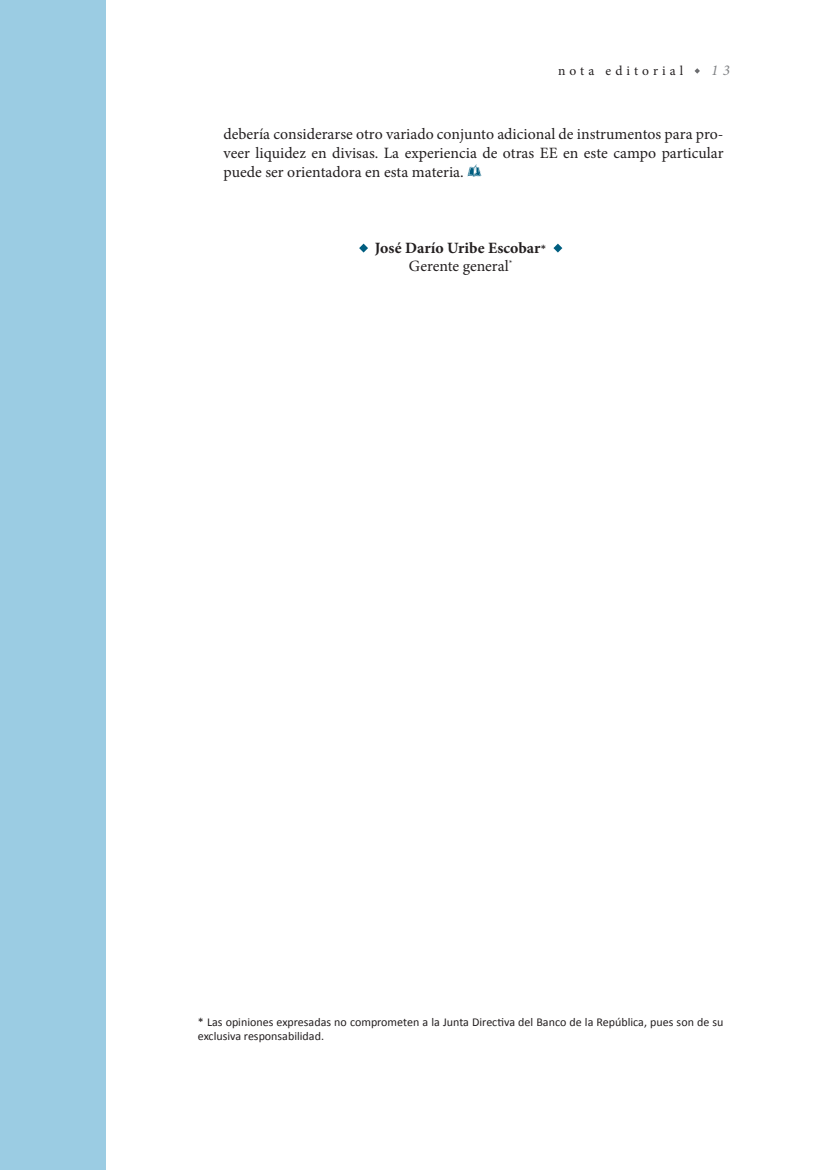
<style>
.page{position:relative;width:830px;height:1170px;background:#fff}
.page>*{position:absolute;margin:0;border:0;box-sizing:border-box;transform-origin:0 0}
.t1{font:15.75px/18.9px "Minion Pro";color:#231f20;text-align:justify}
.t2{font:700 15.75px "Minion Pro";color:#231f20}
.t3{font:italic 15px "Minion Pro";color:#808285}
.t4{font:13.5px "Minion Pro";letter-spacing:.3em;color:#231f20}
.PIE_de_pagina{font:12px/14.4px "Calibri";color:#231f20}
.s1{font-family:"Calibri";font-weight:400;font-size:12px}
</style>
<div class="page">
<svg style="left:694px;top:68px;width:5px;height:6px"></svg>
<div style="left:0;top:0;width:106px;height:1169px;background:#9bcce3"></div>
<svg style="left:467px;top:164px;width:14px;height:13px"></svg>
<svg style="left:359px;top:243px;width:9px;height:9px"></svg>
<svg style="left:553px;top:243px;width:9px;height:9px"></svg>
<p class="t4" style="left:557px;top:61px;width:127px">nota editorial</p>
<p class="t3" style="left:710px;top:60px;width:20px">1 3</p>
<p class="t1" style="left:223px;top:125px;width:501px">debería considerarse otro variado conjunto adicional de instrumentos para pro&shy;veer liquidez en divisas. La experiencia de otras EE en este campo particular puede ser orientadora en esta materia.</p>
<p class="t2" style="left:375px;top:236px;width:173px">José Darío Uribe Escobar<span class="s1">*</span></p>
<p class="t1" style="left:409px;top:257px;width:105px">Gerente general<sup>*</sup></p>
<p class="PIE_de_pagina" style="left:198px;top:1014px;width:527px">* Las opiniones expresadas no comprometen a la Junta Directiva del Banco de la República, pues son de su exclusiva responsabilidad.</p>
</div>
